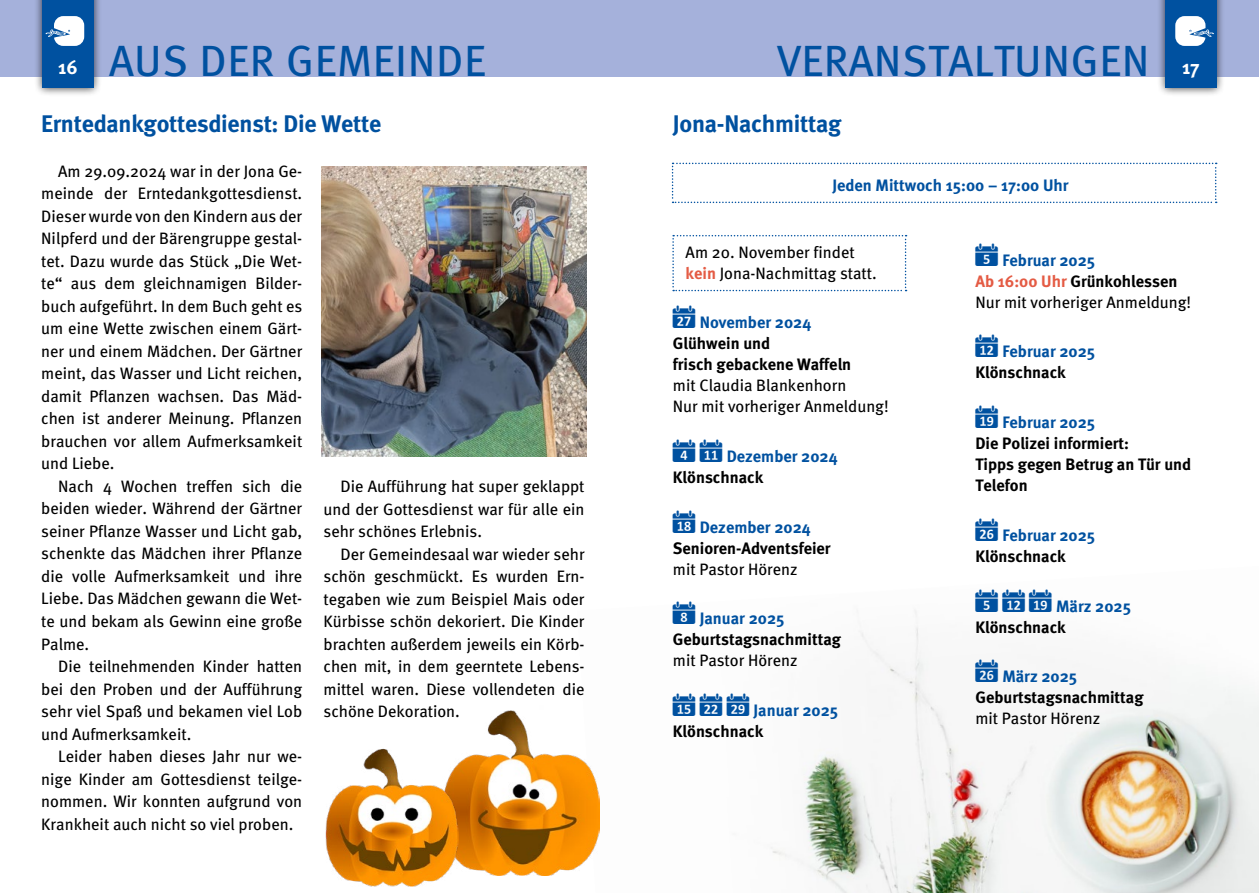
<style>
.page{position:relative;width:1259px;height:893px;background:#fff}
.page>*{position:absolute;margin:0;border:0;box-sizing:border-box;transform-origin:0 0}
.t1{font:43.65px "Meta Book CE Caps";color:#0051a0}
.t2{font:24px "Meta Bold CE";letter-spacing:-.01em;color:#0051a0}
.t3{font:19.5px "Meta Bold CE";color:#fff}
.t4{font:16.5px/22.5px "Meta Book CE";color:#000;text-align:justify}
.t5{font:16.5px/21px "Meta Bold CE";color:#000}
.t6{font:16.5px/21px "Meta Bold CE";color:#0051a0}
.s1{font-family:"Meta Bold CE";color:#e45b44}
.s2{color:#000}
.s3{color:#0051a0}
.s4{color:#e45b44}
</style>
<div class="page">
<div style="left:0;top:0;width:629px;height:77px;background:#a5b1db"></div>
<div style="left:629px;top:0;width:630px;height:77px;background:#a5b1db"></div>
<div style="left:34px;top:0;width:68px;height:97px;background:#000;opacity:.75"></div>
<div style="left:43px;top:0;width:51px;height:88px;background:#0051a0"></div>
<div style="left:1156px;top:0;width:69px;height:97px;background:#000;opacity:.75"></div>
<div style="left:1165px;top:0;width:51px;height:88px;background:#0051a0"></div>
<svg style="left:46px;top:16px;width:38px;height:30px"></svg>
<svg style="left:1175px;top:16px;width:39px;height:30px"></svg>
<img style="left:599px;top:610px;width:660px;height:283px">
<svg style="left:672px;top:163px;width:544px;height:40px"></svg>
<svg style="left:672px;top:235px;width:234px;height:56px"></svg>
<img style="left:321px;top:166px;width:266px;height:290px">
<img style="left:458px;top:710px;width:141px;height:165px">
<img style="left:325px;top:748px;width:133px;height:139px">
<svg style="left:673px;top:610px;width:22px;height:14px"></svg>
<svg style="left:673px;top:694px;width:76px;height:22px"></svg>
<svg style="left:975px;top:610px;width:76px;height:2px"></svg>
<svg style="left:975px;top:660px;width:23px;height:22px"></svg>
<p class="t3" style="left:58px;top:55px;width:21px">16</p>
<h1 class="t1" style="left:109px;top:34px;width:379px">AUS DER GEMEINDE</h1>
<h1 class="t1" style="left:777px;top:34px;width:374px">VERANSTALTUNGEN</h1>
<p class="t3" style="left:1182px;top:55px;width:19px">17</p>
<h2 class="t2" style="left:41px;top:108px;width:341px">Erntedankgottesdienst: Die Wette</h2>
<p class="t4" style="left:41px;top:160px;width:262px;text-indent:17px">Am 29.09.2024 war in der Jona Ge&shy;meinde der Erntedankgottesdienst.<br>Dieser wurde von den Kindern aus der Nilpferd und der Bärengruppe gestal&shy;tet. Dazu wurde das Stück „Die Wet&shy;te“ aus dem gleichnamigen Bilder&shy;buch aufgeführt. In dem Buch geht es um eine Wette zwischen einem Gärt&shy;ner und einem Mädchen. Der Gärtner meint, das Wasser und Licht reichen, damit Pflanzen wachsen. Das Mäd&shy;chen ist anderer Meinung. Pflanzen brauchen vor allem Aufmerksamkeit und Liebe.</p>
<p class="t4" style="left:41px;top:475px;width:262px;text-indent:17px">Nach 4 Wochen treffen sich die beiden wieder. Während der Gärtner seiner Pflanze Wasser und Licht gab, schenkte das Mädchen ihrer Pflanze die volle Aufmerksamkeit und ihre Liebe. Das Mädchen gewann die Wet&shy;te und bekam als Gewinn eine große Palme.</p>
<p class="t4" style="left:41px;top:655px;width:262px;text-indent:17px">Die teilnehmenden Kinder hatten bei den Proben und der Aufführung sehr viel Spaß und bekamen viel Lob und Aufmerksamkeit.</p>
<p class="t4" style="left:41px;top:745px;width:262px;text-indent:17px">Leider haben dieses Jahr nur we&shy;nige Kinder am Gottesdienst teilge&shy;nommen. Wir konnten aufgrund von Krankheit auch nicht so viel proben.</p>
<p class="t4" style="left:323px;top:475px;width:262px;text-indent:17px">Die Aufführung hat super geklappt und der Gottesdienst war für alle ein sehr schönes Erlebnis.</p>
<p class="t4" style="left:323px;top:543px;width:262px;text-indent:17px">Der Gemeindesaal war wieder sehr schön geschmückt. Es wurden Ern&shy;tegaben wie zum Beispiel Mais oder Kürbisse schön dekoriert. Die Kinder brachten außerdem jeweils ein Körb&shy;chen mit, in dem geerntete Lebens&shy;mittel waren. Diese vollendeten die schöne Dekoration.</p>
<h2 class="t2" style="left:673px;top:108px;width:170px">Jona-Nachmittag</h2>
<p class="t6" style="left:832px;top:174px;width:238px">Jeden Mittwoch 15:00 – 17:00 Uhr</p>
<p class="t4" style="left:685px;top:241px;width:193px;line-height:21px">Am 20. November findet <span class="s1">kein</span> Jona-Nachmittag statt.</p>
<p class="t6" style="left:700px;top:312px;width:113px">November 2024</p>
<p class="t5" style="left:673px;top:333px;width:180px">Glühwein und<br>frisch gebackene Waffeln</p>
<p class="t4" style="left:673px;top:375px;width:217px;line-height:21px">mit Claudia Blankenhorn<br>Nur mit vorheriger Anmeldung!</p>
<p class="t6" style="left:673px;top:446px;width:166px">✔ Dezember 2024<br><span class="s2">Klönschnack</span></p>
<p class="t6" style="left:700px;top:516px;width:112px">Dezember 2024</p>
<p class="t5" style="left:673px;top:537px;width:159px">Senioren-Adventsfeier</p>
<p class="t4" style="left:673px;top:558px;width:126px">mit Pastor Hörenz</p>
<p class="t6" style="left:700px;top:608px;width:86px">Januar 2025</p>
<p class="t5" style="left:673px;top:629px;width:170px">Geburtstagsnachmittag</p>
<p class="t4" style="left:673px;top:650px;width:126px">mit Pastor Hörenz</p>
<p class="t6" style="left:753px;top:700px;width:86px">Januar 2025</p>
<p class="t5" style="left:673px;top:721px;width:92px">Klönschnack</p>
<p class="t5" style="left:975px;top:249px;width:203px;text-indent:27px"><span class="s3">Februar 2025<br></span><span class="s4">Ab 16:00 Uhr</span> Grünkohlessen</p>
<p class="t4" style="left:975px;top:291px;width:217px">Nur mit vorheriger Anmeldung!</p>
<p class="t6" style="left:1002px;top:341px;width:95px">Februar 2025</p>
<p class="t5" style="left:975px;top:362px;width:92px">Klönschnack</p>
<p class="t6" style="left:1002px;top:412px;width:95px">Februar 2025</p>
<p class="t5" style="left:975px;top:433px;width:217px">Die Polizei informiert:<br>Tipps gegen Betrug an Tür und<br>Telefon</p>
<p class="t6" style="left:1002px;top:525px;width:95px">Februar 2025</p>
<p class="t5" style="left:975px;top:546px;width:92px">Klönschnack</p>
<p class="t6" style="left:1056px;top:595px;width:77px">März 2025</p>
<p class="t5" style="left:975px;top:616px;width:92px">Klönschnack</p>
<p class="t6" style="left:1002px;top:666px;width:77px">März 2025</p>
<p class="t5" style="left:975px;top:687px;width:170px">Geburtstagsnachmittag</p>
<p class="t4" style="left:975px;top:708px;width:126px">mit Pastor Hörenz</p>
</div>
